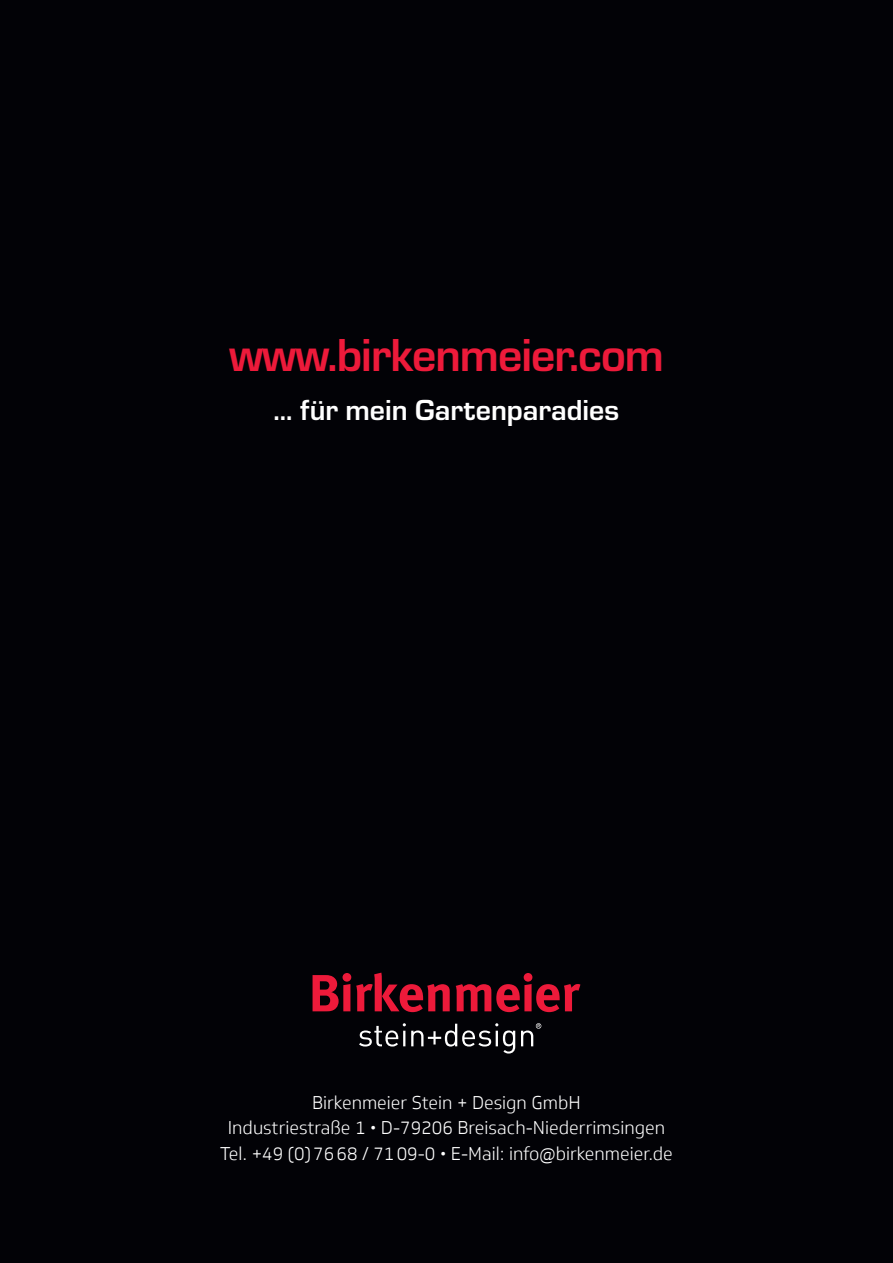
<style>
.page{position:relative;width:893px;height:1263px;background:#020206}
.page>*{position:absolute;margin:0;border:0;box-sizing:border-box;transform-origin:0 0}
.t1{font:700 48px "Eurostile";letter-spacing:-.02em;color:#ed1a3a}
.t2{font:700 30px "Eurostile";color:#fff}
.t3{font:300 18px/25.5px "Soleto";color:#fff;text-align:center}
</style>
<div class="page">
<svg style="left:359px;top:1023px;width:156px;height:30px"></svg>
<svg style="left:521px;top:1023px;width:20px;height:23px"></svg>
<svg style="left:313px;top:973px;width:137px;height:39px"></svg>
<svg style="left:456px;top:973px;width:124px;height:39px"></svg>
<h1 class="t1" style="left:229px;top:321px;width:436px">www.birkenmeier.com</h1>
<h2 class="t2" style="left:274px;top:388px;width:347px">... für mein Gartenparadies</h2>
<p class="t3" style="left:220px;top:1089px;width:454px">Birkenmeier Stein + Design GmbH<br>Industriestraße 1 • D-79206 Breisach-Niederrimsingen<br>Tel. +49 (0)7668 / 7109-0 • E-Mail: info@birkenmeier.de</p>
</div>
